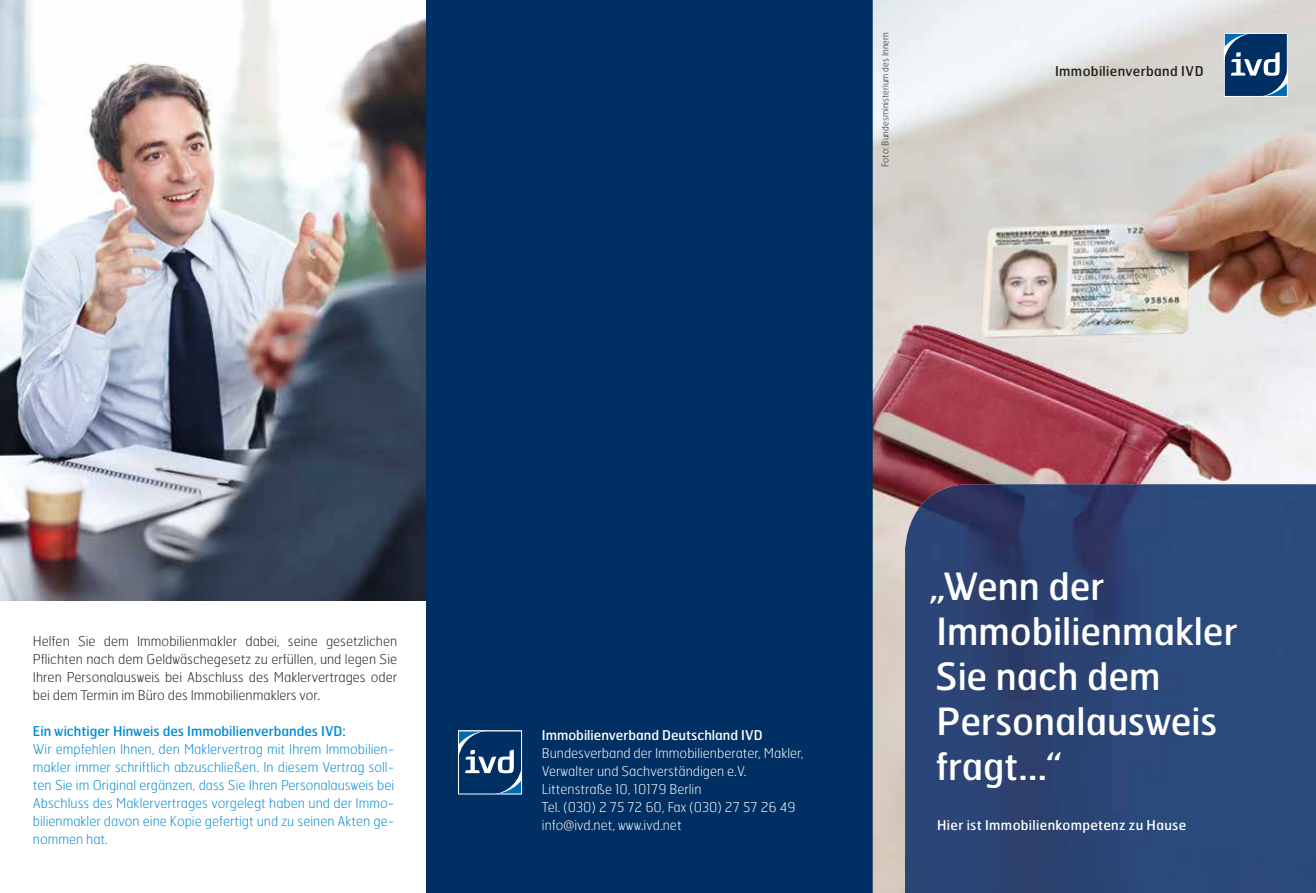
<style>
.page{position:relative;width:1316px;height:893px;background:#fff}
.page>*{position:absolute;margin:0;border:0;box-sizing:border-box;transform-origin:0 0}
.t1{font:37.5px/45px "Hermes";color:#fff}
.t2{font:100 13.5px/18px "Hermes";color:#008bd2;text-align:justify}
.t3{font:100 13.5px/18px "Hermes";color:#1d1d1b;text-align:justify}
.t4{font:100 13.5px/18px "Hermes";color:#fff}
.t5{font:13.5px "Hermes";color:#008bd2}
.t6{font:13.5px "Hermes";letter-spacing:.025em;color:#fff}
.t7{font:13.5px "Hermes";letter-spacing:.005em;color:#fff}
.t8{font:13.5px "Hermes";letter-spacing:.025em;color:#1d1d1b}
.t9{font:100 9px "Hermes";color:#1d1d1b}
</style>
<div class="page">
<img style="left:0;top:0;width:426px;height:601px">
<div style="left:426px;top:0;width:447px;height:893px;background:#003063"></div>
<svg style="left:458px;top:730px;width:64px;height:65px"></svg>
<img style="left:873px;top:0;width:443px;height:893px">
<img style="left:905px;top:484px;width:411px;height:409px">
<svg style="left:1224px;top:33px;width:64px;height:64px;background:#355d87"></svg>
<p class="t9" style="left:880px;top:167px;width:136px;rotate:-90deg">Foto: Bundesministerium des Innern</p>
<p class="t8" style="left:1055px;top:62px;width:150px">Immobilienverband IVD</p>
<p class="t3" style="left:33px;top:632px;width:366px">Helfen Sie dem Immobilienmakler dabei, seine gesetzlichen Pflichten nach dem Geldwäschegesetz zu erfüllen, und legen Sie Ihren Personalausweis bei Abschluss des Maklervertrages oder bei dem Termin im Büro des Immobilienmaklers vor.</p>
<p class="t5" style="left:33px;top:723px;width:314px">Ein wichtiger Hinweis des Immobilienverbandes IVD:</p>
<p class="t2" style="left:33px;top:740px;width:363px">Wir empfehlen Ihnen, den Maklervertrag mit Ihrem Immobilien&shy;makler immer schriftlich abzuschließen. In diesem Vertrag soll&shy;ten Sie im Original ergänzen, dass Sie Ihren Personalausweis bei Abschluss des Maklervertrages vorgelegt haben und der Immo&shy;bilienmakler davon eine Kopie gefertigt und zu seinen Akten ge&shy;nommen hat.</p>
<p class="t7" style="left:542px;top:727px;width:222px">Immobilienverband Deutschland IVD</p>
<p class="t4" style="left:542px;top:744px;width:263px">Bundesverband der Immobilienberater, Makler, Verwalter und Sachverständigen e.V.<br>Littenstraße 10, 10179 Berlin<br>Tel. (030) 2 75 72 60, Fax (030) 27 57 26 49 info@ivd.net, www.ivd.net</p>
<h1 class="t1" style="left:929px;top:563px;width:310px">„Wenn der<br>Immo bilienmakler<br>Sie nach dem<br>Personalausweis fragt...“</h1>
<p class="t6" style="left:937px;top:817px;width:251px">Hier ist Immobilienkompetenz zu Hause</p>
</div>
